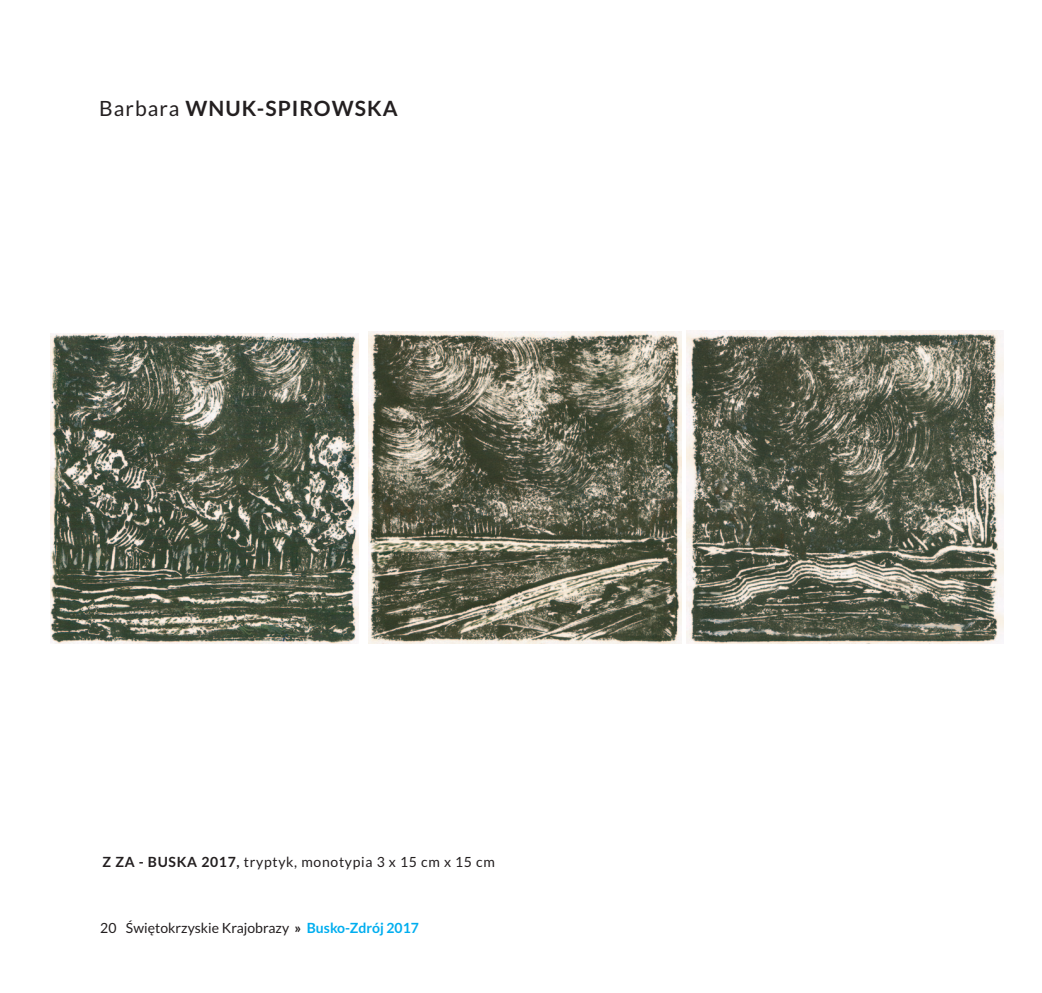
<style>
.page{position:relative;width:1042px;height:993px;background:#fff}
.page>*{position:absolute;margin:0;border:0;box-sizing:border-box;transform-origin:0 0}
.t1{font:21px "Lato";color:#231f20}
.t2{font:700 21px "Lato";color:#231f20}
.t3{font:14px "Lato";color:#231f20}
.t4{font:14px "Lato";letter-spacing:.05em;color:#231f20}
.s1{font-weight:700}
.s2{font-weight:700;color:#00aeef}
</style>
<div class="page">
<img style="left:51px;top:334px;width:307px;height:309px">
<img style="left:368px;top:332px;width:313px;height:311px">
<img style="left:687px;top:330px;width:316px;height:313px">
<h1 class="t1" style="left:99px;top:97px;width:105px">Barbara <span class="s1">WNUK</span></h1>
<h1 class="t2" style="left:257px;top:96px;width:51px">-SPIROWSKA</h1>
<p class="t4" style="left:103px;top:853px;width:394px"><span class="s1">Z Za - Buska 2017,</span> tryptyk, monotypia 3 x 15 cm x 15 cm</p>
<p class="t3" style="left:100px;top:919px;width:320px">20 Świętokrzyskie Krajobrazy <span class="s1">»</span> <span class="s2">Busko-Zdrój 2017</span></p>
</div>
